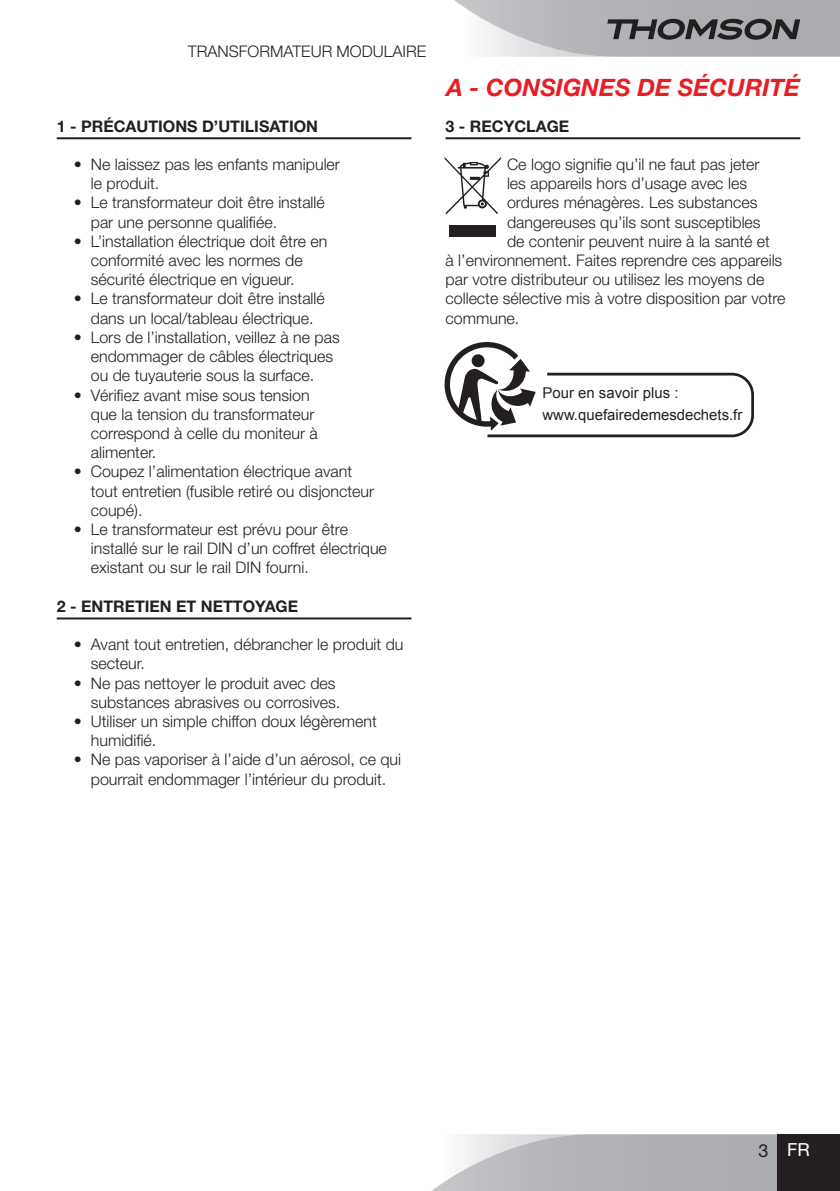
<style>
.page{position:relative;width:840px;height:1191px;background:#fff}
.page>*{position:absolute;margin:0;border:0;box-sizing:border-box;transform-origin:0 0}
.t1{font:italic 700 24px "Helvetica Neue";color:#e71e24}
.t2{font:18px "Helvetica Neue";color:#fff}
.t3{font:300 16px/19.2px "Helvetica Neue";color:#231f20}
.t4{font:700 16px "Helvetica Neue";color:#231f20}
.t5{font:15px/22.6px "Arial";color:#231f20}
.s1{color:#231f20}
</style>
<div class="page">
<svg style="left:432px;top:1134px;width:345px;height:57px;background:#bbbcbf"></svg>
<div style="left:777px;top:1134px;width:62px;height:57px;background:#231f20"></div>
<svg style="left:454px;top:0;width:385px;height:57px;background:#adaeb1"></svg>
<hr style="left:57px;top:137px;width:354px;height:2px;background:#231f20">
<hr style="left:57px;top:617px;width:354px;height:2px;background:#231f20">
<hr style="left:445px;top:137px;width:354px;height:2px;background:#231f20">
<svg style="left:444px;top:157px;width:57px;height:57px"></svg>
<div style="left:449px;top:225px;width:47px;height:12px;background:#231f20"></div>
<svg style="left:444px;top:342px;width:309px;height:95px"></svg>
<p class="t3" style="left:188px;top:41px;width:240px">Transformateur modulaire</p>
<p class="t4" style="left:57px;top:116px;width:263px">1 - PRéCAUTIONS D’UTILISATION</p>
<p class="t3" style="left:91px;top:154px;width:250px;text-indent:-17px">• Ne laissez pas les enfants manipuler le produit.</p>
<p class="t3" style="left:91px;top:193px;width:235px;text-indent:-17px">• Le transformateur doit être installé par une personne qualifiée.</p>
<p class="t3" style="left:91px;top:231px;width:238px;text-indent:-17px">• L’installation électrique doit être en conformité avec les normes de sécurité électrique en vigueur.</p>
<p class="t3" style="left:74px;top:289px;width:252px;text-align:center">• Le transformateur doit être installé dans un local/tableau électrique.</p>
<p class="t3" style="left:91px;top:327px;width:250px;text-indent:-17px">• Lors de l’installation, veillez à ne pas endommager de câbles électriques ou de tuyauterie sous la surface.</p>
<p class="t3" style="left:91px;top:385px;width:228px;text-indent:-17px">• Vérifiez avant mise sous tension que la tension du transformateur correspond à celle du moniteur à alimenter.</p>
<p class="t3" style="left:91px;top:462px;width:285px;text-indent:-17px">• Coupez l’alimentation électrique avant tout entretien (fusible retiré ou disjoncteur coupé).</p>
<p class="t3" style="left:91px;top:519px;width:297px;text-indent:-17px">• Le transformateur est prévu pour être installé sur le rail DIN d’un coffret électrique existant ou sur le rail DIN fourni.</p>
<p class="t4" style="left:57px;top:596px;width:243px">2 - ENTRETIEN ET NETTOYAGE</p>
<p class="t3" style="left:91px;top:634px;width:314px;text-indent:-17px">• Avant tout entretien, débrancher le produit du secteur.</p>
<p class="t3" style="left:74px;top:673px;width:268px;text-align:right">• Ne pas nettoyer le produit avec des substances abrasives ou corrosives.</p>
<p class="t3" style="left:91px;top:711px;width:287px;text-indent:-17px">• Utiliser un simple chiffon doux légèrement humidifié.</p>
<p class="t3" style="left:74px;top:750px;width:329px;text-align:center">• Ne pas vaporiser à l’aide d’un aérosol, ce qui pourrait endommager l’intérieur du produit.</p>
<h1 class="t1" style="left:446px;top:73px;width:265px">A - CONSIGNES DE SÉCU</h1>
<h1 class="t1" style="left:744px;top:73px;width:41px">RITÉ</h1>
<p class="t4" style="left:445px;top:116px;width:125px">3 - RECYCLAGE</p>
<p class="t3" style="left:506px;top:154px;width:254px">Ce logo signifie qu’il ne faut pas jeter</p>
<p class="t3" style="left:506px;top:174px;width:241px">les appareils hors d’usage avec les</p>
<p class="t3" style="left:506px;top:193px;width:252px">ordures ménagères. Les substances</p>
<p class="t3" style="left:506px;top:212px;width:255px">dangereuses qu’ils sont susceptibles</p>
<p class="t3" style="left:506px;top:231px;width:264px">de contenir peuvent nuire à la santé et</p>
<p class="t3" style="left:445px;top:250px;width:338px">à l’environnement. Faites reprendre ces appareils</p>
<p class="t3" style="left:445px;top:270px;width:320px">par votre distributeur ou utilisez les moyens de</p>
<p class="t3" style="left:445px;top:289px;width:341px">collecte sélective mis à votre disposition par votre</p>
<p class="t3" style="left:445px;top:308px;width:75px">commune.</p>
<p class="t5" style="left:542px;top:381px;width:201px">Pour en savoir plus : www.quefairedemesdechets.fr</p>
<p class="t2" style="left:758px;top:1139px;width:53px"><span class="s1">3</span> FR</p>
</div>
